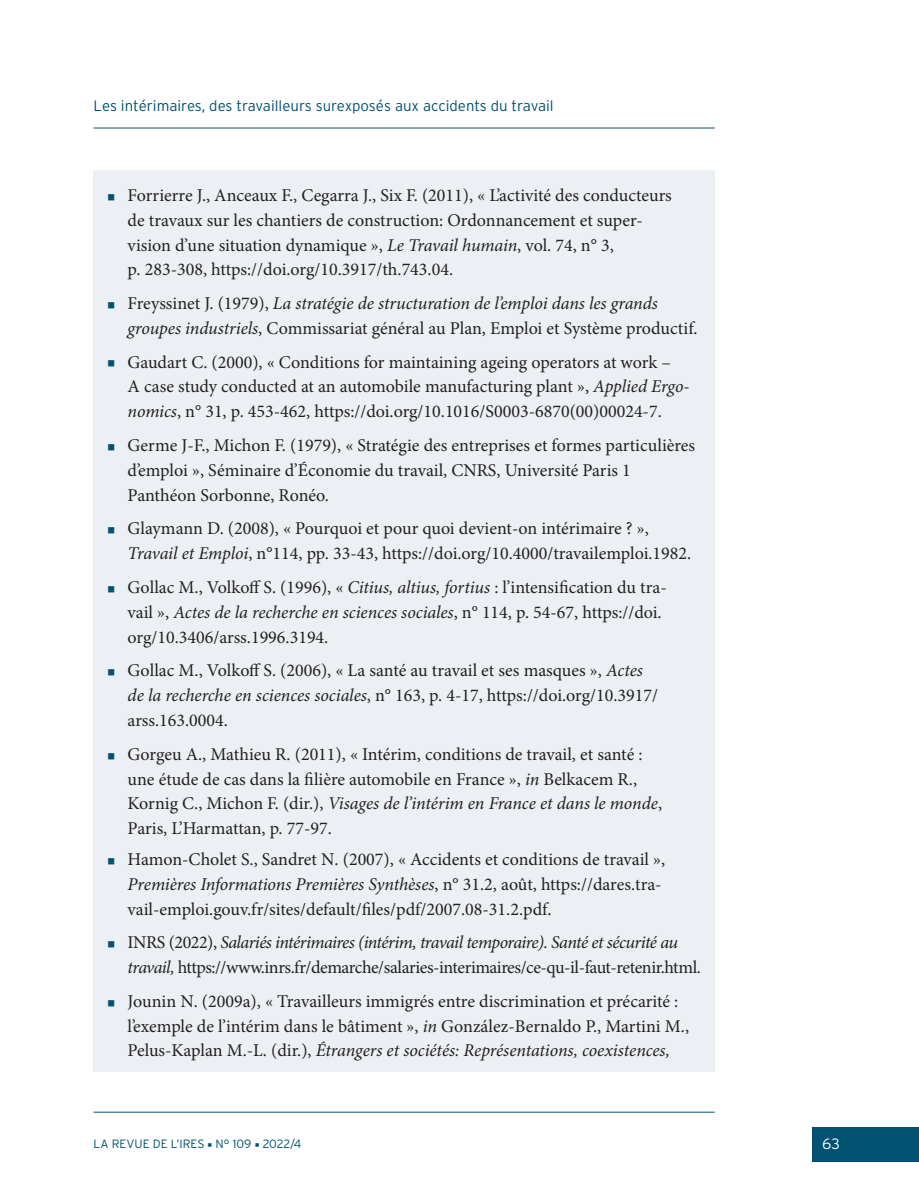
<style>
.page{position:relative;width:919px;height:1187px;background:#fff}
.page>*{position:absolute;margin:0;border:0;box-sizing:border-box;transform-origin:0 0}
.REFBIBLIO{font:18px/24.8px "Minion Pro";color:#231f20}
.REFBIBLIO-2{font:18px/24.8px "Minion Pro";letter-spacing:-.025em;color:#231f20}
.t1{font:300 15px "Interstate";color:#015272}
.t2{font:300 15px "Interstate";color:#fff}
.t3{font:300 12px "Interstate";color:#015272}
.s1{color:#015272}
.s2{font-style:italic}
.s3{font-family:"Minion Pro";font-weight:400}
</style>
<div class="page">
<div style="left:812px;top:1127px;width:106px;height:34px;background:#015272"></div>
<hr style="left:94px;top:128px;width:620px;height:1px;background:#015272">
<hr style="left:94px;top:1111px;width:620px;height:1px;background:#015272">
<div style="left:94px;top:170px;width:620px;height:901px;background:#ecf0f4"></div>
<p class="t1" style="left:94px;top:97px;width:461px">Les intérimaires, des travailleurs surexposés aux accidents du travail</p>
<p class="REFBIBLIO" style="left:128px;top:183px;width:545px;text-indent:-21px"><span class="s1">▪</span> Forrierre J., Anceaux F., Cegarra J., Six F. (2011), « L’activité des conducteurs de travaux sur les chantiers de construction: Ordonnancement et super&shy;vision d’une situation dynamique », <span class="s2">Le Travail humain</span>, vol. 74, n° 3,<br>p. 283-308, https://doi.org/10.3917/th.743.04.</p>
<p class="REFBIBLIO" style="left:128px;top:291px;width:571px;text-indent:-21px"><span class="s1">▪</span> Freyssinet J. (1979), <span class="s2">La stratégie de structuration de l’emploi dans les grands groupes industriels</span>, Commissariat général au Plan, Emploi et Système productif.</p>
<p class="REFBIBLIO" style="left:128px;top:349px;width:563px;text-indent:-21px"><span class="s1">▪</span> Gaudart C. (2000), « Conditions for maintaining ageing operators at work –<br>A case study conducted at an automobile manufacturing plant », <span class="s2">Applied Ergo&shy;nomics</span>, n° 31, p. 453-462, https://doi.org/10.1016/S0003-6870(00)00024-7.</p>
<p class="REFBIBLIO" style="left:128px;top:433px;width:569px;text-indent:-21px"><span class="s1">▪</span> Germe J-F., Michon F. (1979), « Stratégie des entreprises et formes particulières d’emploi », Séminaire d’Économie du travail, CNRS, Université Paris 1<br>Panthéon Sorbonne, Ronéo.</p>
<p class="REFBIBLIO" style="left:128px;top:516px;width:565px;text-indent:-21px"><span class="s1">▪</span> Glaymann D. (2008), « Pourquoi et pour quoi devient-on intérimaire ? »,<br><span class="s2">Travail et Emploi</span>, n°114, pp. 33-43, https://doi.org/10.4000/travailemploi.1982.</p>
<p class="REFBIBLIO" style="left:128px;top:575px;width:540px;text-indent:-21px"><span class="s1">▪</span> Gollac M., Volkoff S. (1996), « <span class="s2">Citius, altius, fortius</span> : l’intensification du tra&shy;vail », <span class="s2">Actes de la recherche en sciences sociales</span>, n° 114, p. 54-67, https://doi. org/10.3406/arss.1996.3194.</p>
<p class="REFBIBLIO" style="left:128px;top:658px;width:532px;text-indent:-21px"><span class="s1">▪</span> Gollac M., Volkoff S. (2006), « La santé au travail et ses masques », <span class="s2">Actes de la recherche en sciences sociales</span>, n° 163, p. 4-17, https://doi.org/10.3917/ arss.163.0004.</p>
<p class="REFBIBLIO" style="left:128px;top:741px;width:536px;text-indent:-21px"><span class="s1">▪</span> Gorgeu A., Mathieu R. (2011), « Intérim, conditions de travail, et santé : une étude de cas dans la filière automobile en France », <span class="s2">in</span> Belkacem R., Kornig C., Michon F. (dir.), <span class="s2">Visages de l’intérim en France et dans le monde</span>, Paris, L’Harmattan, p. 77-97.</p>
<p class="REFBIBLIO" style="left:128px;top:846px;width:539px;text-indent:-21px"><span class="s1">▪</span> Hamon-Cholet S., Sandret N. (2007), « Accidents et conditions de travail »,<br><span class="s2">Premières Informations Premières Synthèses</span>, n° 31.2, août, https://dares.tra&shy;vail-emploi.gouv.fr/sites/default/files/pdf/2007.08-31.2.pdf.</p>
<p class="REFBIBLIO-2" style="left:128px;top:930px;width:574px;text-indent:-21px"><span class="s1">▪</span> INRS (2022), <span class="s2">Salariés intérimaires (intérim, travail temporaire). Santé et sécurité au travail,</span> https://www.inrs.fr/demarche/salaries-interimaires/ce-qu-il-faut-retenir.html.</p>
<p class="REFBIBLIO" style="left:128px;top:988px;width:563px;text-indent:-21px"><span class="s1">▪</span> Jounin N. (2009a), « Travailleurs immigrés entre discrimination et précarité : l’exemple de l’intérim dans le bâtiment », <span class="s2">in</span> González-Bernaldo P., Martini M.,<br>Pelus-Kaplan M.-L. (dir.), <span class="s2">Étrangers et sociétés: Représentations, coexistences,</span></p>
<p class="t3" style="left:94px;top:1137px;width:209px">LA REVUE DE L’IRES <span class="s3">■</span> N° 109 <span class="s3">■</span> 2022/4</p>
<p class="t2" style="left:822px;top:1135px;width:19px">63</p>
</div>
